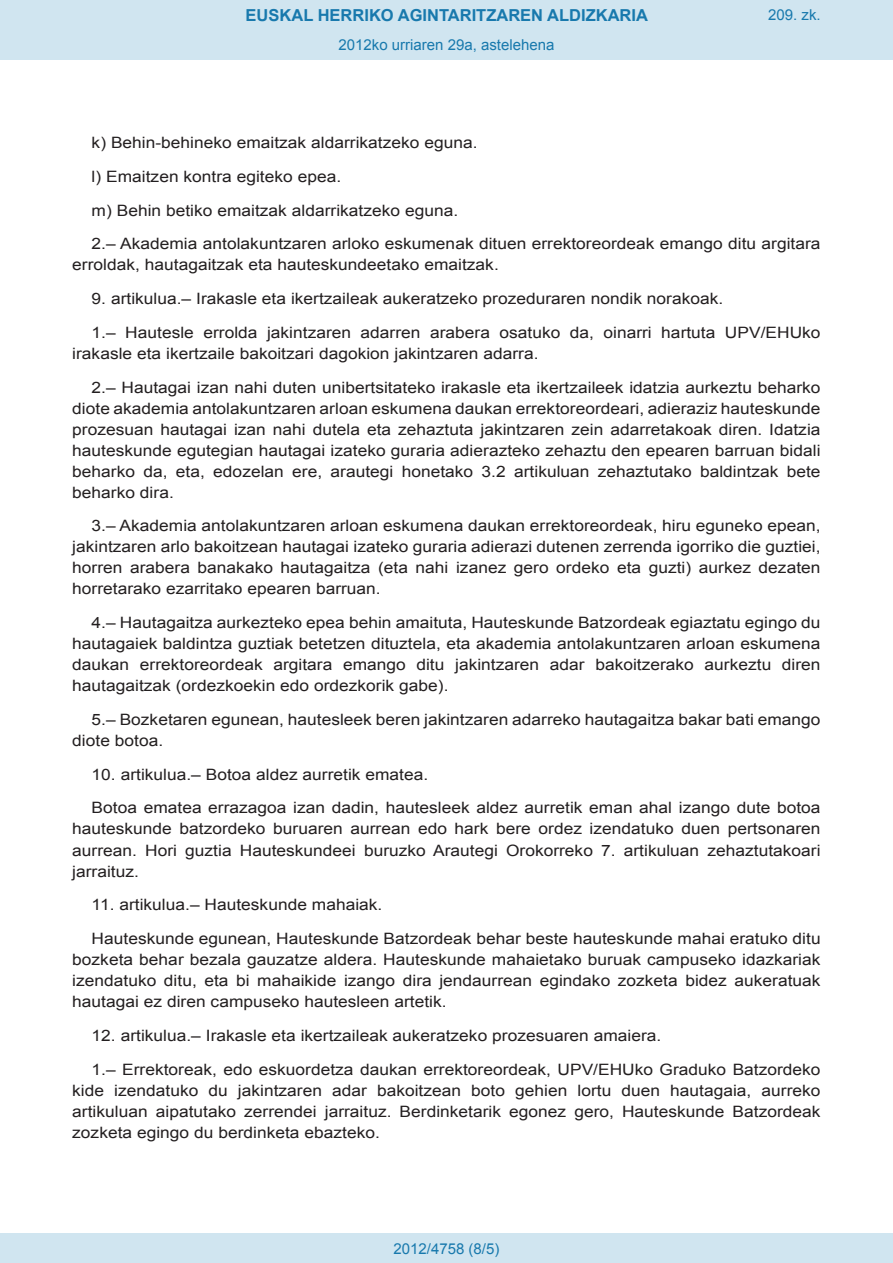
<style>
.page{position:relative;width:893px;height:1263px;background:#fff}
.page>*{position:absolute;margin:0;border:0;box-sizing:border-box;transform-origin:0 0}
.t1{font:700 16.5px "Arial";color:#1879ad}
.BOPVDetalle{font:15.6px/21px "Arial";color:#231f20;text-align:justify;scale:1.11 1}
.Paginacion_Centro{font:15px "Arial";color:#1879ad}
</style>
<div class="page">
<div style="left:0;top:0;width:893px;height:60px;background:#d0e5f0"></div>
<div style="left:0;top:1233px;width:893px;height:30px;background:#d0e5f0"></div>
<p class="t1" style="left:246px;top:4px;width:404px">EUSKAL HERRIKO AGINTARITZAREN ALDIZKARIA</p>
<p class="Paginacion_Centro" style="left:338px;top:35px;width:217px">2012ko urriaren 29a, astelehena</p>
<p class="Paginacion_Centro" style="left:768px;top:5px;width:54px">209. zk.</p>
<p class="BOPVDetalle" style="left:92px;top:132px;width:349px">k) Behin-behineko emaitzak aldarrikatzeko eguna.</p>
<p class="BOPVDetalle" style="left:92px;top:166px;width:226px">l) Emaitzen kontra egiteko epea.</p>
<p class="BOPVDetalle" style="left:92px;top:200px;width:332px">m) Behin betiko emaitzak aldarrikatzeko eguna.</p>
<p class="BOPVDetalle" style="left:72px;top:234px;width:676px;text-indent:19px">2.– Akademia antolakuntzaren arloko eskumenak dituen errektoreordeak emango ditu argitara erroldak, hautagaitzak eta hauteskundeetako emaitzak.</p>
<p class="BOPVDetalle" style="left:92px;top:288px;width:571px">9. artikulua.– Irakasle eta ikertzaileak aukeratzeko prozeduraren nondik norakoak.</p>
<p class="BOPVDetalle" style="left:72px;top:322px;width:676px;text-indent:19px">1.– Hautesle errolda jakintzaren adarren arabera osatuko da, oinarri hartuta UPV/EHUko irakasle eta ikertzaile bakoitzari dagokion jakintzaren adarra.</p>
<p class="BOPVDetalle" style="left:72px;top:377px;width:676px;text-indent:19px">2.– Hautagai izan nahi duten unibertsitateko irakasle eta ikertzaileek idatzia aurkeztu beharko diote akademia antolakuntzaren arloan eskumena daukan errektoreordeari, adieraziz hauteskunde prozesuan hautagai izan nahi dutela eta zehaztuta jakintzaren zein adarretakoak diren. Idatzia hauteskunde egutegian hautagai izateko guraria adierazteko zehaztu den epearen barruan bidali beharko da, eta, edozelan ere, arautegi honetako 3.2 artikuluan zehaztutako baldintzak bete beharko dira.</p>
<p class="BOPVDetalle" style="left:72px;top:516px;width:676px;text-indent:19px">3.– Akademia antolakuntzaren arloan eskumena daukan errektoreordeak, hiru eguneko epean, jakintzaren arlo bakoitzean hautagai izateko guraria adierazi dutenen zerrenda igorriko die guztiei, horren arabera banakako hautagaitza (eta nahi izanez gero ordeko eta guzti) aurkez dezaten horretarako ezarritako epearen barruan.</p>
<p class="BOPVDetalle" style="left:72px;top:612px;width:676px;text-indent:19px">4.– Hautagaitza aurkezteko epea behin amaituta, Hauteskunde Batzordeak egiaztatu egingo du hautagaiek baldintza guztiak betetzen dituztela, eta akademia antolakuntzaren arloan eskumena daukan errektoreordeak argitara emango ditu jakintzaren adar bakoitzerako aurkeztu diren hautagaitzak (ordezkoekin edo ordezkorik gabe).</p>
<p class="BOPVDetalle" style="left:72px;top:709px;width:676px;text-indent:19px">5.– Bozketaren egunean, hautesleek beren jakintzaren adarreko hautagaitza bakar bati emango diote botoa.</p>
<p class="BOPVDetalle" style="left:92px;top:764px;width:305px">10. artikulua.– Botoa aldez aurretik ematea.</p>
<p class="BOPVDetalle" style="left:72px;top:798px;width:676px;text-indent:19px">Botoa ematea errazagoa izan dadin, hautesleek aldez aurretik eman ahal izango dute botoa hauteskunde batzordeko buruaren aurrean edo hark bere ordez izendatuko duen pertsonaren aurrean. Hori guztia Hauteskundeei buruzko Arautegi Orokorreko 7. artikuluan zehaztutakoari jarraituz.</p>
<p class="BOPVDetalle" style="left:92px;top:894px;width:263px">11. artikulua.– Hauteskunde mahaiak.</p>
<p class="BOPVDetalle" style="left:72px;top:928px;width:676px;text-indent:19px">Hauteskunde egunean, Hauteskunde Batzordeak behar beste hauteskunde mahai eratuko ditu bozketa behar bezala gauzatze aldera. Hauteskunde mahaietako buruak campuseko idazkariak izendatuko ditu, eta bi mahaikide izango dira jendaurrean egindako zozketa bidez aukeratuak hautagai ez diren campuseko hautesleen artetik.</p>
<p class="BOPVDetalle" style="left:92px;top:1025px;width:515px">12. artikulua.– Irakasle eta ikertzaileak aukeratzeko prozesuaren amaiera.</p>
<p class="BOPVDetalle" style="left:72px;top:1059px;width:676px;text-indent:19px">1.– Errektoreak, edo eskuordetza daukan errektoreordeak, UPV/EHUko Graduko Batzordeko kide izendatuko du jakintzaren adar bakoitzean boto gehien lortu duen hautagaia, aurreko artikuluan aipatutako zerrendei jarraituz. Berdinketarik egonez gero, Hauteskunde Batzordeak zozketa egingo du berdinketa ebazteko.</p>
<p class="Paginacion_Centro" style="left:393px;top:1238px;width:107px">2012/4758 (8/5)</p>
</div>
